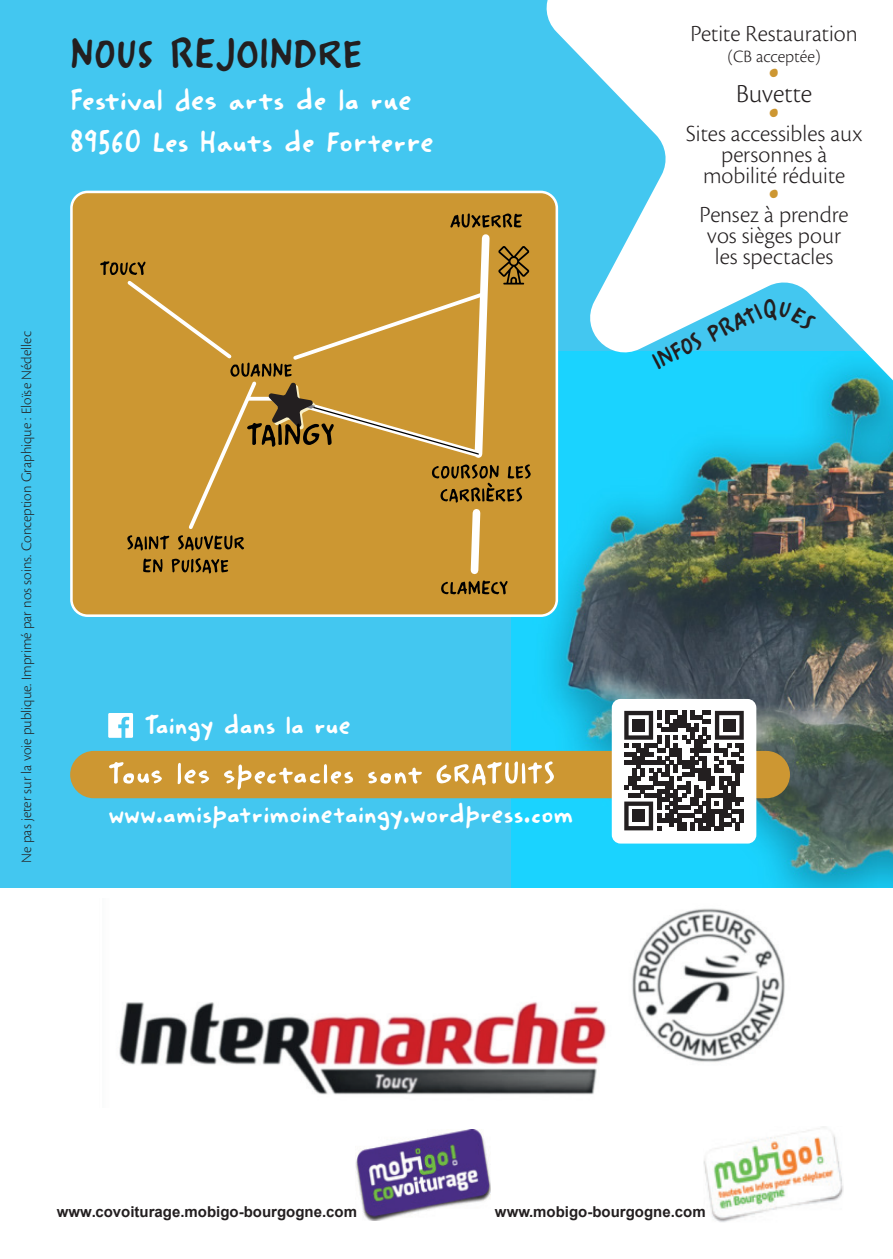
<style>
.page{position:relative;width:893px;height:1259px;background:#43c7f0}
.page>*{position:absolute;margin:0;border:0;box-sizing:border-box;transform-origin:0 0}
.t1{font:42px "Minute";color:#231f20}
.t2{font:30px "Minute";color:#fff}
.t3{font:27px "Minute";color:#fff}
.Texte_courant{font:300 27px "Cronos Pro";letter-spacing:-.015em;color:#231f20}
.Texte_courant-2{font:300 24px "Cronos Pro";color:#231f20}
.t4{font:24px "Minute";color:#231f20}
.t5{font:24px "Minute";color:#cd9732}
.Texte_courant-3{font:300 18px "Cronos Pro";letter-spacing:-.005em;color:#231f20}
.Texte_courant-4{font:300 15px "Cronos Pro";color:#231f20}
.t6{font:700 15px "Arial";color:#231f20}
</style>
<div class="page">
<img style="left:511px;top:420px;width:382px;height:468px">
<div style="left:0;top:890px;width:893px;height:369px;background:#fff"></div>
<img style="left:356px;top:1129px;width:135px;height:91px">
<img style="left:703px;top:1126px;width:141px;height:96px">
<img style="left:119px;top:908px;width:666px;height:187px">
<div style="left:71px;top:192px;width:486px;height:423px;background:#cc9732;border-radius:16px"></div>
<div style="left:70px;top:191px;width:488px;height:426px;border:3px solid #fff;border-radius:16px"></div>
<svg style="left:100px;top:213px;width:431px;height:381px"></svg>
<div style="left:70px;top:751px;width:720px;height:47px;background:#cd9732;border-radius:24px"></div>
<svg style="left:109px;top:762px;width:53px;height:21px"></svg>
<svg style="left:178px;top:763px;width:31px;height:21px"></svg>
<svg style="left:224px;top:764px;width:129px;height:25px"></svg>
<svg style="left:368px;top:767px;width:54px;height:16px"></svg>
<svg style="left:437px;top:761px;width:117px;height:24px"></svg>
<svg style="left:108px;top:713px;width:25px;height:25px"></svg>
<svg style="left:612px;top:699px;width:144px;height:144px;background:#a4a3a3"></svg>
<div style="left:632px;top:719px;width:13px;height:12px;background:#231f20"></div>
<div style="left:723px;top:719px;width:12px;height:12px;background:#231f20"></div>
<div style="left:632px;top:810px;width:13px;height:12px;background:#231f20"></div>
<svg style="left:533px;top:0;width:360px;height:420px;fill:#fff"></svg>
<svg style="left:754px;top:299px;width:63px;height:32px"></svg>
<p class="t1" style="left:70px;top:22px;width:294px">NOUS REJOINDRE</p>
<p class="t2" style="left:70px;top:77px;width:343px">Festival des arts de la rue</p>
<p class="t2" style="left:70px;top:119px;width:365px">89560 Les Hauts de Forterre</p>
<p class="Texte_courant-4" style="left:18px;top:863px;width:533px;rotate:-90deg">Ne pas jeter sur la voie publique. Imprimé par nos soins. Conception Graphique : Eloïse Nédellec</p>
<p class="t3" style="left:145px;top:704px;width:208px">Taingy dans la rue</p>
<p class="t3" style="left:108px;top:793px;width:467px">www.amispatrimoinetaingy.wordpress.com</p>
<p class="Texte_courant-2" style="left:690px;top:20px;width:169px">Petite Restauration</p>
<p class="Texte_courant-3" style="left:728px;top:47px;width:95px">(CB acceptée)</p>
<p class="t5" style="left:769px;top:54px;width:12px">•</p>
<p class="Texte_courant" style="left:736px;top:78px;width:77px">Buvette</p>
<p class="t5" style="left:769px;top:93px;width:12px">•</p>
<p class="Texte_courant-2" style="left:686px;top:119px;width:178px">Sites accessibles aux</p>
<p class="Texte_courant-2" style="left:721px;top:140px;width:108px">personnes à</p>
<p class="Texte_courant-2" style="left:703px;top:161px;width:144px">mobilité réduite</p>
<p class="t5" style="left:769px;top:174px;width:12px">•</p>
<p class="Texte_courant-2" style="left:700px;top:200px;width:151px">Pensez à prendre</p>
<p class="Texte_courant-2" style="left:707px;top:221px;width:136px">vos sièges pour</p>
<p class="Texte_courant-2" style="left:715px;top:242px;width:120px">les spectacles</p>
<p class="t4" style="left:646px;top:346px;width:114px;rotate:-26deg">INFOS PRAT</p>
<p class="t6" style="left:57px;top:1201px;width:302px">www.covoiturage.mobigo-bourgogne.com</p>
<p class="t6" style="left:495px;top:1201px;width:213px">www.mobigo-bourgogne.com</p>
</div>
